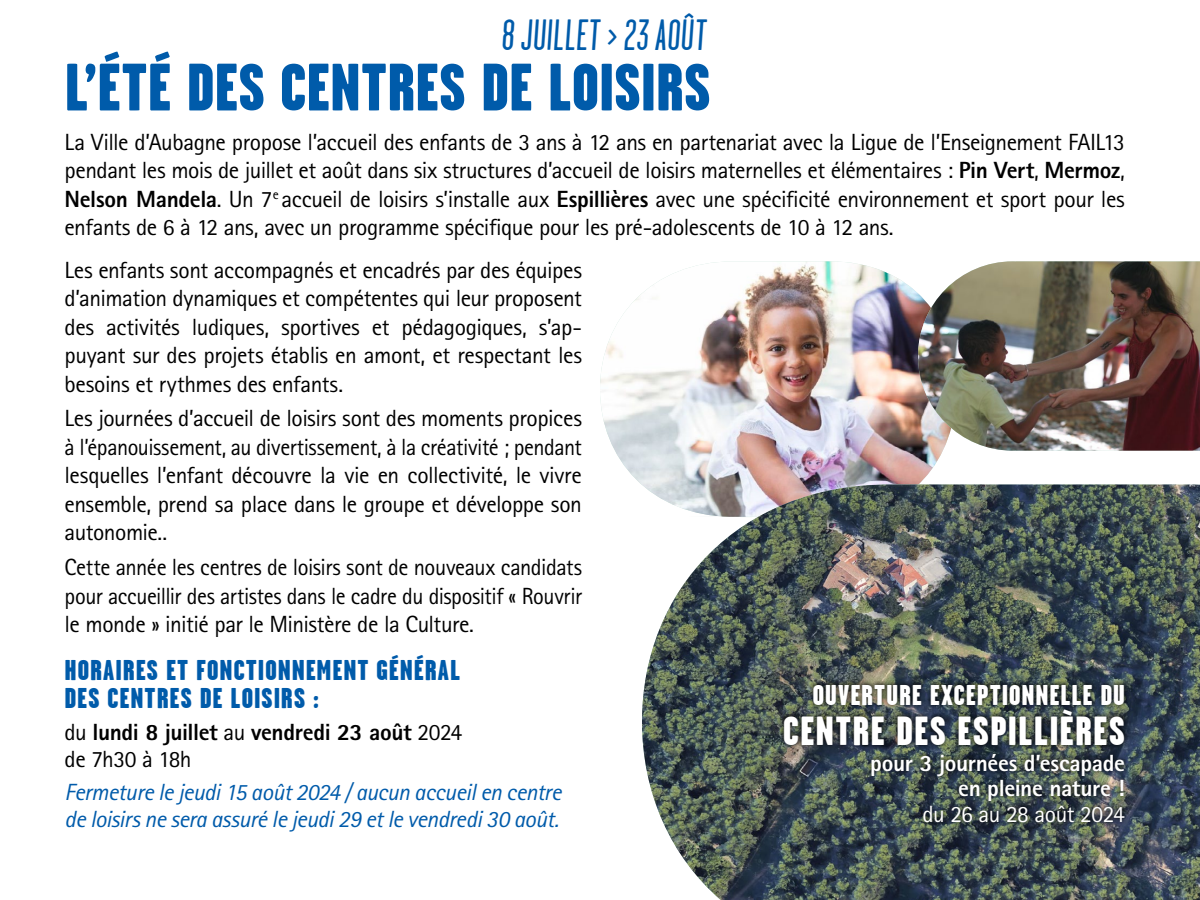
<style>
.page{position:relative;width:1200px;height:900px;background:#fff}
.page>*{position:absolute;margin:0;border:0;box-sizing:border-box;transform-origin:0 0}
.t1{font:900 66.9px "Garage Gothic";color:#005baa}
.t2{font:43.5px "Garage Gothic";color:#005baa}
.t3{font:900 40.5px "Garage Gothic";letter-spacing:.03em;color:#fff}
.t4{font:900 28.5px/28.5px "Garage Gothic";letter-spacing:.035em;color:#005baa}
.t5{font:900 28.5px "Garage Gothic";letter-spacing:.035em;color:#fff}
.t6{font:23.4px/28.5px "Rotis Sans Serif Pro";letter-spacing:-.02em;color:#000;text-align:justify}
.t7{font:23.4px/28.5px "Rotis Sans Serif Pro";letter-spacing:-.02em;color:#000;text-align:justify;scale:.96 1}
.t8{font:italic 23.4px/27px "Rotis Sans Serif Pro";letter-spacing:-.025em;color:#005baa}
.t9{font:800 23.4px/27px "Rotis Sans Serif Pro";letter-spacing:-.015em;color:#000}
.t10{font:800 23.4px/25.5px "Rotis Sans Serif Pro";letter-spacing:-.015em;color:#fff;text-align:right}
.t11{font:23.4px "Rotis Sans Serif Pro";letter-spacing:-.025em;color:#fff}
.s1{font-weight:800}
.s2{font-weight:400}
</style>
<div class="page">
<img style="left:600px;top:261px;width:343px;height:224px">
<img style="left:642px;top:484px;width:558px;height:416px">
<img style="left:918px;top:261px;width:282px;height:190px">
<svg style="left:779px;top:680px;width:350px;height:147px;background:#374141"></svg>
<h2 class="t2" style="left:501px;top:13px;width:209px">8 JUILLET &gt; 23 AOÛT</h2>
<h1 class="t1" style="left:65px;top:50px;width:647px">L’ÉTÉ DES CENTRES DE LOISIRS</h1>
<p class="t6" style="left:65px;top:128px;width:1062px">La Ville d’Aubagne propose l’accueil des enfants de 3 ans à 12 ans en partenariat avec la Ligue de l’Enseignement FAIL13 pendant les mois de juillet et août dans six structures d’accueil de loisirs maternelles et élémentaires : <span class="s1">Pin Vert</span>, <span class="s1">Mermoz</span>, <span class="s1">Nelson Mandela</span>. Un 7<sup>e</sup> accueil de loisirs s’installe aux <span class="s1">Espillières</span> avec une spécificité environnement et sport pour les enfants de 6 à 12 ans, avec un programme spécifique pour les pré-adolescents de 10 à 12 ans.</p>
<p class="t6" style="left:65px;top:256px;width:519px">Les enfants sont accompagnés et encadrés par des équipes d’animation dynamiques et compétentes qui leur proposent des activités ludiques, sportives et pédagogiques, s’ap&shy;puyant sur des projets établis en amont, et respectant les besoins et rythmes des enfants.</p>
<p class="t6" style="left:65px;top:404px;width:519px">Les journées d’accueil de loisirs sont des moments propices à l’épanouissement, au divertissement, à la créativité ; pendant lesquelles l’enfant découvre la vie en collectivité, le vivre ensemble, prend sa place dans le groupe et développe son autonomie..</p>
<p class="t7" style="left:65px;top:553px;width:541px">Cette année les centres de loisirs sont de nouveaux candidats pour accueillir des artistes dans le cadre du dispositif « Rouvrir le monde » initié par le Ministère de la Culture.</p>
<p class="t4" style="left:65px;top:655px;width:397px">HORAIRES ET FONCTIONNEMENT GÉNÉRAL<br>DES CENTRES DE LOISIRS :</p>
<p class="t9" style="left:65px;top:718px;width:399px"><span class="s2">du</span> lundi 8 juillet <span class="s2">au</span> vendredi 23 août <span class="s2">2024 de 7h30 à 18h</span></p>
<p class="t8" style="left:65px;top:779px;width:499px">Fermeture le jeudi 15 août 2024 / aucun accueil en centre de loisirs ne sera assuré le jeudi 29 et le vendredi 30 août.</p>
<p class="t5" style="left:813px;top:679px;width:314px">OUVERTURE EXCEPTIONNELLE DU</p>
<h3 class="t3" style="left:783px;top:708px;width:343px">CENTRE DES ESPILLIÈRES</h3>
<p class="t10" style="left:870px;top:750px;width:256px">pour 3 journées d’escapade en pleine nature !</p>
<p class="t11" style="left:922px;top:800px;width:204px">du 26 au 28 août 2024</p>
</div>
